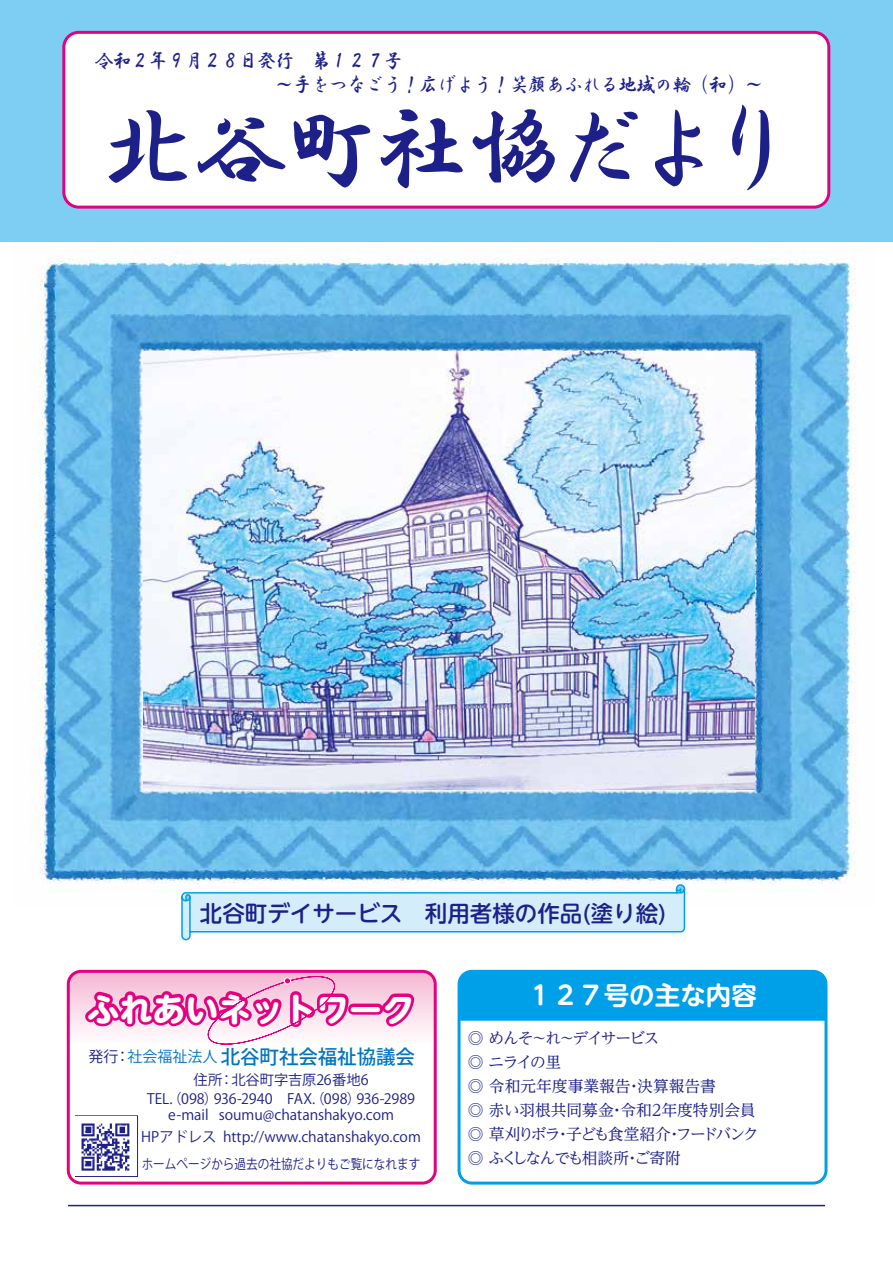
<style>
.page{position:relative;width:893px;height:1263px;background:#fff}
.page>*{position:absolute;margin:0;border:0;box-sizing:border-box;transform-origin:0 0}
.t1{font:98.55px "HG Gyoshotai";letter-spacing:-.11em;color:#1d2088}
.t2{font:700 32.85px "UD Shin M Go Pro";color:#fff}
.t3{font:700 25.5px "UD Shin M Go Pro De";color:#fff}
.t4{font:500 22.5px "UD Shin M Go Pro";color:#1d2088}
.t5{font:21px/24px "HG Gyoshotai";color:#1d2088;scale:.86 1}
.t6{font:500 19.5px "Koz Go Pr 6 N";letter-spacing:-.005em;color:#0075c2}
.t7{font:15.75px/24px "UD Reimin Pro";letter-spacing:-.035em;color:#1d2088}
.t8{font:14.25px/18.3px "Koz Go Pr 6 N";color:#1d2088;text-align:center}
.t9{font:13.5px "Koz Go Pr 6 N";color:#1d2088;scale:.86 1}
.s1{font-weight:400;font-size:15px;color:#1d2088}
.s2{font-weight:400;font-size:15px}
</style>
<div class="page">
<hr style="left:68px;top:1205px;width:757px;height:1px;background:#1d2088">
<img style="left:14px;top:241px;width:860px;height:649px">
<img style="left:143px;top:352px;width:612px;height:438px">
<div style="left:459px;top:971px;width:367px;height:50px;background:#00a0e9"></div>
<div style="left:0;top:0;width:893px;height:241px;background:#7ecef4"></div>
<div style="left:64px;top:32px;width:765px;height:175px;background:#fff;border-radius:15px"></div>
<div style="left:62px;top:31px;width:768px;height:178px;border:3px solid #e4007f;border-radius:15px"></div>
<svg style="left:68px;top:971px;width:365px;height:212px"></svg>
<div style="left:67px;top:970px;width:370px;height:214px;border:3px solid #e4007f;border-radius:13px"></div>
<div style="left:348px;top:1003px;width:35px;height:12px;border:6px solid #e4007f;border-radius:3px"></div>
<svg style="left:377px;top:990px;width:41px;height:39px"></svg>
<svg style="left:80px;top:976px;width:274px;height:68px"></svg>
<div style="left:284px;top:978px;width:7px;height:6px;background:#e4007f;border-radius:50%"></div>
<div style="left:284px;top:977px;width:7px;height:7px;border:1px solid #fff;border-radius:50%"></div>
<div style="left:75px;top:1115px;width:63px;height:62px;border:1px solid #1d2088"></div>
<img style="left:76px;top:1116px;width:61px;height:60px">
<div style="left:458px;top:970px;width:369px;height:214px;border:3px solid #00a0e9;border-radius:13px"></div>
<svg style="left:181px;top:883px;width:505px;height:58px"></svg>
<h3 class="t5" style="left:275px;top:48px;width:569px;text-indent:-180px">令和２年９月２８日発行　第１２７号<br>～手をつなごう！広げよう！笑顔あふれる地域の輪（和）～</h3>
<h1 class="t1" style="left:98px;top:98px;width:702px">北谷町社協だより</h1>
<h3 class="t4" style="left:200px;top:895px;width:468px">北谷町デイサービス　利用者様の作品(塗り絵)</h3>
<h2 class="t2" style="left:87px;top:982px;width:329px">ふれあいネットワーク</h2>
<h3 class="t3" style="left:527px;top:975px;width:231px">１２７号の主な内容</h3>
<h3 class="t6" style="left:88px;top:1046px;width:328px"><span class="s1">発行：</span><span class="s2">社会福祉法人</span>北谷町社会福祉協議会</h3>
<p class="t8" style="left:147px;top:1071px;width:270px">住所：北谷町字吉原26番地6<br>TEL（. 098）936-2940 FAX（. 098）936-2989</p>
<p class="t8" style="left:141px;top:1104px;width:281px;line-height:21.6px">e-mail soumu@chatanshakyo.com<br>HPアドレス http://www.chatanshakyo.com</p>
<p class="t9" style="left:142px;top:1156px;width:326px">ホームページから過去の社協だよりもご覧になれます</p>
<p class="t7" style="left:468px;top:1026px;width:292px">◎ めんそ～れ～デイサービス<br>◎ ニライの里<br>◎ 令和元年度事業報告・決算報告書<br>◎ 赤い羽根共同募金・令和２年度特別会員◎ 草刈りボラ・子ども食堂紹介・フードバンク◎ ふくしなんでも相談所・ご寄附</p>
</div>
